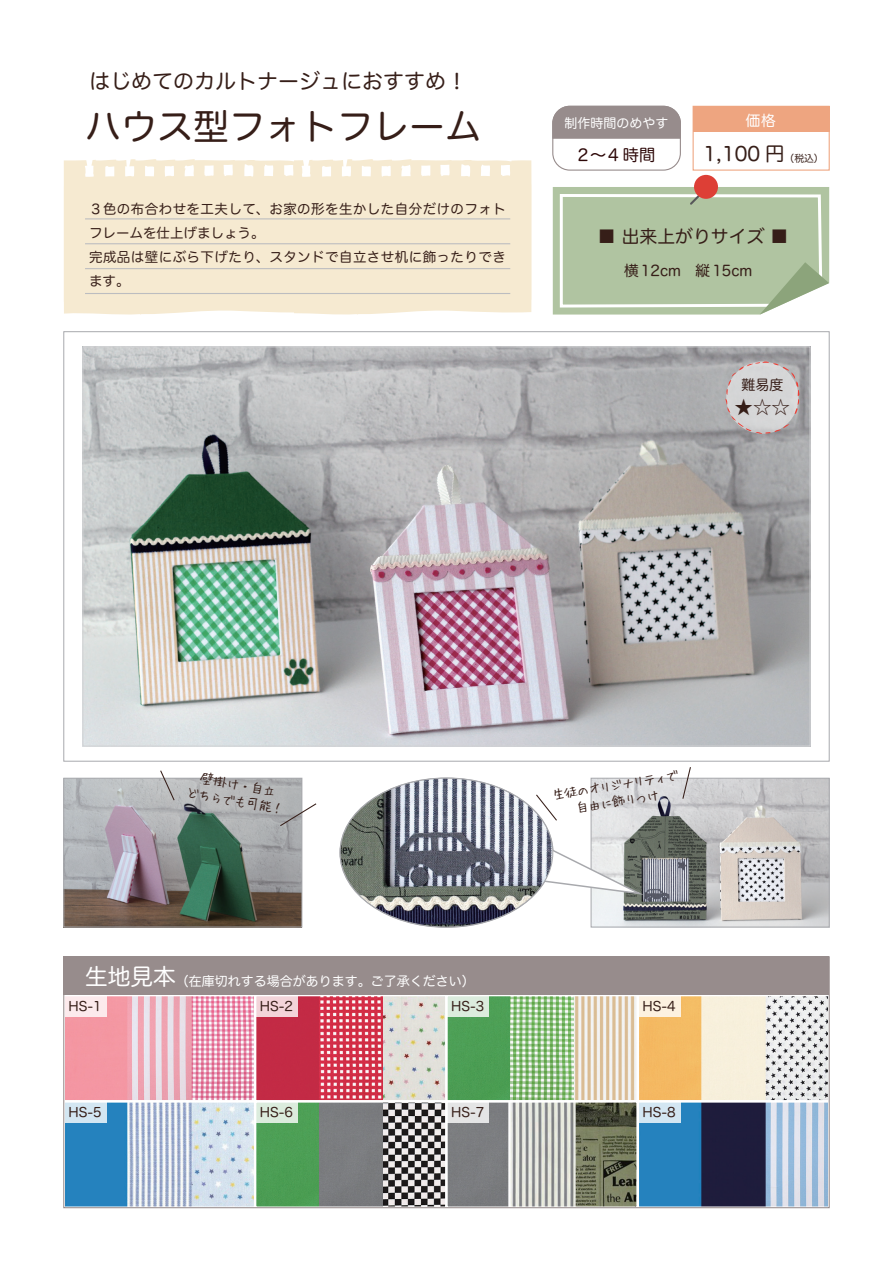
<style>
.page{position:relative;width:893px;height:1263px;background:#fff}
.page>*{position:absolute;margin:0;border:0;box-sizing:border-box;transform-origin:0 0}
.t1{font:36px "Hira Maru Pro N W4";color:#361e18}
.t2{font:21px "Hira Maru Pro N W4";color:#361e18}
.t3{font:19.5px "Hira Maru Pro N W4";color:#361e18}
.t4{font:18.6px "Koz Go Pr 6 N";color:#361e18}
.t5{font:17.85px "Hira Maru Pro N W4";color:#361e18}
.t6{font:16.2px "Hira Maru Pro N W4";color:#2d0808}
.t7{font:14.55px "Hira Maru Pro N W4";color:#361e18}
.t8{font:14.55px "Hira Maru Pro N W4";color:#fff}
.t9{font:13.95px "Hira Maru Pro N W4";color:#361e18}
.t10{font:13.5px/24px "Hira Maru Pro N W4";letter-spacing:.03em;color:#361e18}
.t11{font:13.5px/16.5px "Hui Font";color:#361e18;text-align:center}
.t12{font:13.05px "Hira Maru Pro N W4";color:#fff}
.t13{font:13.05px "Hira Maru Pro N W4";color:#361e18}
.s1{font-size:9.75px}
.s2{font-size:22.8px}
</style>
<div class="page">
<svg style="left:552px;top:105px;width:129px;height:34px"></svg>
<div style="left:552px;top:106px;width:129px;height:65px;border:1px solid #978c8c;border-radius:17px"></div>
<div style="left:694px;top:175px;width:24px;height:24px;background:#dd3f36;border-radius:50%"></div>
<svg style="left:553px;top:178px;width:276px;height:137px"></svg>
<div style="left:693px;top:106px;width:137px;height:65px;border:1px solid #eea580"></div>
<div style="left:693px;top:106px;width:136px;height:26px;background:#eea580"></div>
<img style="left:85px;top:349px;width:723px;height:395px">
<svg style="left:725px;top:361px;width:74px;height:73px"></svg>
<img style="left:66px;top:780px;width:234px;height:145px">
<div style="left:64px;top:778px;width:238px;height:149px;border:1px solid #a8a9ad"></div>
<img style="left:648px;top:780px;width:179px;height:145px">
<div style="left:591px;top:778px;width:238px;height:149px;border:1px solid #a8a9ad"></div>
<svg style="left:682px;top:767px;width:10px;height:33px"></svg>
<img style="left:66px;top:997px;width:761px;height:209px">
<div style="left:63px;top:994px;width:193px;height:108px;border:2px solid #fff"></div>
<div style="left:64px;top:995px;width:42px;height:21px;background:#fceaec"></div>
<div style="left:254px;top:994px;width:194px;height:108px;border:2px solid #fff"></div>
<div style="left:255px;top:995px;width:43px;height:21px;background:linear-gradient(to right,#f3d4d9,#f3d4d9)"></div>
<div style="left:445px;top:994px;width:194px;height:108px;border:2px solid #fff"></div>
<div style="left:446px;top:995px;width:43px;height:21px;background:#dbecdd"></div>
<div style="left:637px;top:994px;width:193px;height:108px;border:2px solid #fff"></div>
<div style="left:638px;top:995px;width:42px;height:21px;background:#fcf1e0"></div>
<div style="left:63px;top:1100px;width:193px;height:109px;border:2px solid #fff"></div>
<div style="left:64px;top:1101px;width:42px;height:22px;background:#d3e6f2"></div>
<div style="left:254px;top:1100px;width:194px;height:109px;border:2px solid #fff"></div>
<div style="left:255px;top:1101px;width:43px;height:22px;background:linear-gradient(to right,#dbecdd,#dbecdd)"></div>
<div style="left:445px;top:1100px;width:194px;height:109px;border:2px solid #fff"></div>
<div style="left:446px;top:1101px;width:43px;height:22px;background:linear-gradient(to right,#e4e5e5,#e4e5e5)"></div>
<div style="left:637px;top:1100px;width:193px;height:109px;border:2px solid #fff"></div>
<div style="left:638px;top:1101px;width:42px;height:22px;background:#d3e6f2"></div>
<div style="left:64px;top:957px;width:765px;height:38px;background:#978c8c"></div>
<svg style="left:64px;top:159px;width:467px;height:156px;fill:#f6ead1"></svg>
<hr style="left:85px;top:218px;width:425px;height:1px;background:#bcbdc0">
<hr style="left:85px;top:243px;width:425px;height:1px;background:#bcbdc0">
<hr style="left:85px;top:268px;width:425px;height:1px;background:#bcbdc0">
<hr style="left:85px;top:293px;width:425px;height:1px;background:#bcbdc0">
<svg style="left:339px;top:777px;width:309px;height:151px"></svg>
<img style="left:340px;top:778px;width:213px;height:149px">
<svg style="left:159px;top:770px;width:17px;height:31px"></svg>
<svg style="left:279px;top:802px;width:38px;height:25px"></svg>
<h2 class="t2" style="left:89px;top:63px;width:379px">はじめてのカルトナージュにおすすめ！</h2>
<h1 class="t1" style="left:85px;top:95px;width:397px">ハウス型フォトフレーム</h1>
<p class="t12" style="left:565px;top:111px;width:105px">制作時間のめやす</p>
<p class="t6" style="left:578px;top:141px;width:79px">2～4 時間</p>
<p class="t8" style="left:746px;top:108px;width:31px">価格</p>
<h3 class="t3" style="left:704px;top:137px;width:121px">1,100 円<span class="s1">（税込）</span></h3>
<p class="t10" style="left:89px;top:196px;width:418px">３色の布合わせを工夫して、お家の形を生かした自分だけのフォトフレームを仕上げましょう。<br>完成品は壁にぶら下げたり、スタンドで自立させ机に飾ったりできます。</p>
<h3 class="t5" style="left:598px;top:221px;width:192px">■ 出来上がりサイズ ■</h3>
<p class="t7" style="left:624px;top:258px;width:130px">横12cm　縦15cm</p>
<p class="t9" style="left:741px;top:373px;width:43px">難易度</p>
<h3 class="t4" style="left:734px;top:397px;width:57px">★☆☆</h3>
<p class="t11" style="left:190px;top:767px;width:101px;rotate:10deg">壁掛け・自立<br>どちらでも可能！</p>
<p class="t12" style="left:85px;top:970px;width:391px"><span class="s2">生地見本</span>（在庫切れする場合があります。ご了承ください）</p>
<p class="t11" style="left:551px;top:786px;width:130px;rotate:-9deg">生徒のオリジナリティで自由に飾りつけ</p>
<p class="t13" style="left:68px;top:994px;width:35px">HS-1</p>
<p class="t13" style="left:260px;top:994px;width:35px">HS-2</p>
<p class="t13" style="left:451px;top:994px;width:35px">HS-3</p>
<p class="t13" style="left:642px;top:994px;width:35px">HS-4</p>
<p class="t13" style="left:68px;top:1101px;width:35px">HS-5</p>
<p class="t13" style="left:260px;top:1101px;width:35px">HS-6</p>
<p class="t13" style="left:451px;top:1101px;width:35px">HS-7</p>
<p class="t13" style="left:642px;top:1101px;width:35px">HS-8</p>
</div>
